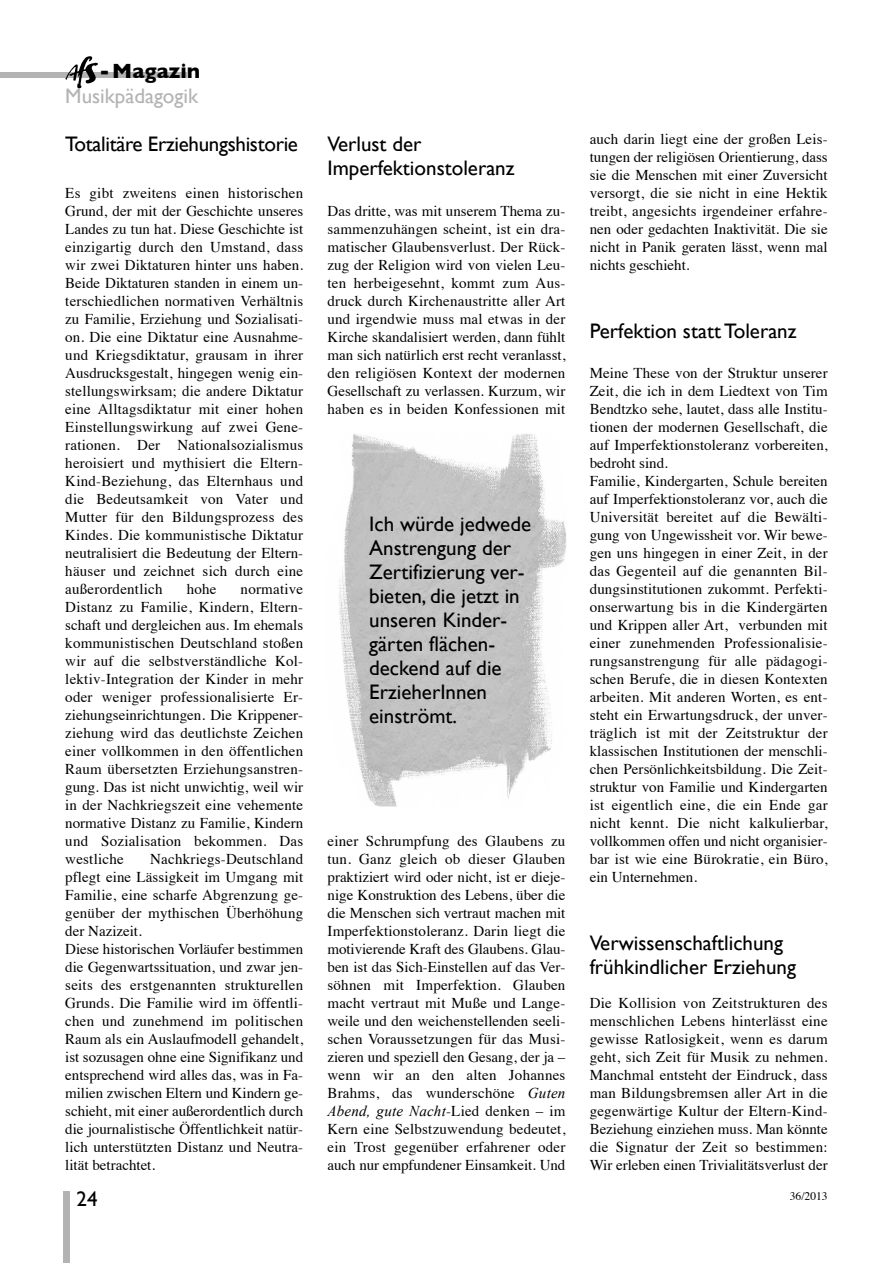
<style>
.page{position:relative;width:893px;height:1263px;background:#fff}
.page>*{position:absolute;margin:0;border:0;box-sizing:border-box;transform-origin:0 0}
.t1{font:21px/24px "Gill Sans";color:#000}
.t2{font:21px "Gill Sans";color:#b3b3b3}
.t3{font:700 21px "Gill Sans";color:#000}
.t4{font:15px/18px "Times";letter-spacing:.005em;color:#000;text-align:justify}
.t5{font:italic 15px "Times New Roman";letter-spacing:.015em;color:#000}
.t6{font:11.55px "Times";color:#000}
.s1{font-family:"Times New Roman";font-style:italic}
.s2{font-family:"Times";font-style:normal}
</style>
<div class="page">
<div style="left:0;top:72px;width:186px;height:6px;background:#b3b3b3"></div>
<img style="left:65px;top:56px;width:33px;height:32px">
<div style="left:64px;top:1191px;width:6px;height:72px;background:#b3b3b3"></div>
<img style="left:339px;top:434px;width:228px;height:372px">
<h1 class="t3" style="left:99px;top:59px;width:102px">-Magazin</h1>
<h1 class="t2" style="left:65px;top:84px;width:134px">Musikpädagogik</h1>
<h1 class="t1" style="left:65px;top:132px;width:234px">Totalitäre Erziehungshistorie</h1>
<p class="t4" style="left:65px;top:185px;width:239px">Es gibt zweitens einen historischen Grund, der mit der Geschichte unseres Landes zu tun hat. Diese Geschichte ist einzigartig durch den Umstand, dass wir zwei Diktaturen hinter uns haben.<br>Beide Diktaturen standen in einem un&shy;terschiedlichen normativen Verhältnis zu Familie, Erziehung und Sozialisati&shy;on. Die eine Diktatur eine Ausnahme&shy;und Kriegsdiktatur, grausam in ihrer Ausdrucksgestalt, hingegen wenig ein&shy;stellungswirksam; die andere Diktatur eine Alltagsdiktatur mit einer hohen Einstellungswirkung auf zwei Gene&shy;rationen. Der Nationalsozialismus heroisiert und mythisiert die Eltern-Kind-Beziehung, das Elternhaus und die Bedeutsamkeit von Vater und Mutter für den Bildungsprozess des Kindes. Die kommunistische Diktatur neutralisiert die Bedeutung der Eltern&shy;häuser und zeichnet sich durch eine außerordentlich</p>
<p class="t4" style="left:65px;top:581px;width:239px;text-indent:175px">normative Distanz zu Familie, Kindern, Eltern&shy;schaft und dergleichen aus. Im ehemals kommunistischen Deutschland stoßen wir auf die selbstverständliche Kol&shy;lektiv-Integration der Kinder in mehr oder weniger professionalisierte Er&shy;ziehungseinrichtungen. Die Krippener&shy;ziehung wird das deutlichste Zeichen einer vollkommen in den öffentlichen Raum übersetzten Erziehungsanstren&shy;gung. Das ist nicht unwichtig, weil wir in der Nachkriegszeit eine vehemente normative Distanz zu Familie, Kindern und Sozialisation bekommen. Das westliche</p>
<p class="t4" style="left:187px;top:581px;width:31px">hohe</p>
<p class="t4" style="left:65px;top:851px;width:239px;text-align:left;text-indent:85px">Nachkriegs-Deutschland pflegt eine Lässigkeit im Umgang mit Familie, eine scharfe Abgrenzung ge&shy;genüber der mythischen Überhöhung der Nazizeit.<br>Diese historischen Vorläufer bestimmen die Gegenwartssituation, und zwar jen&shy;seits des erstgenannten strukturellen Grunds. Die Familie wird im öffentli&shy;chen und zunehmend im politischen Raum als ein Auslaufmodell gehandelt, ist sozusagen ohne eine Signifikanz und entsprechend wird alles das, was in Fa&shy;milien zwischen Eltern und Kindern ge&shy;schieht, mit einer außerordentlich durch die journalistische Öffentlichkeit natür&shy;lich unterstützten Distanz und Neutra&shy;lität betrachtet.</p>
<h1 class="t1" style="left:327px;top:132px;width:189px">Verlust der<br>Imperfektionstoleranz</h1>
<p class="t4" style="left:327px;top:203px;width:239px">Das dritte, was mit unserem Thema zu&shy;sammenzuhängen scheint, ist ein dra&shy;matischer Glaubensverlust. Der Rück&shy;zug der Religion wird von vielen Leu&shy;ten herbeigesehnt, kommt zum Aus&shy;druck durch Kirchenaustritte aller Art und irgendwie muss mal etwas in der Kirche skandalisiert werden, dann fühlt man sich natürlich erst recht veranlasst, den religiösen Kontext der modernen Gesellschaft zu verlassen. Kurzum, wir haben es in beiden Konfessionen mit</p>
<h1 class="t1" style="left:369px;top:512px;width:163px">Ich würde jedwede<br>Anstrengung der<br>Zertifizierung ver&shy;bieten, die jetzt in unseren Kinder&shy;gärten flächen&shy;deckend auf die<br>ErzieherInnen einströmt.</h1>
<p class="t4" style="left:327px;top:833px;width:239px">einer Schrumpfung des Glaubens zu tun. Ganz gleich ob dieser Glauben praktiziert wird oder nicht, ist er dieje&shy;nige Konstruktion des Lebens, über die die Menschen sich vertraut machen mit Imperfektionstoleranz. Darin liegt die motivierende Kraft des Glaubens. Glau&shy;ben ist das Sich-Einstellen auf das Ver&shy;söhnen mit Imperfektion. Glauben macht vertraut mit Muße und Lange&shy;weile und den weichenstellenden seeli&shy;schen Voraussetzungen für das Musi&shy;zieren und speziell den Gesang, der ja – wenn wir an den alten Johannes Brahms, das wunderschöne <span class="s1">Guten</span></p>
<p class="t5" style="left:327px;top:1103px;width:239px">Abend, gute Nacht<span class="s2">-Lied denken – im</span></p>
<p class="t4" style="left:327px;top:1121px;width:239px">Kern eine Selbstzuwendung bedeutet, ein Trost gegenüber erfahrener oder auch nur empfundener Einsamkeit. Und</p>
<p class="t4" style="left:590px;top:131px;width:239px">auch darin liegt eine der großen Leis&shy;tungen der religiösen Orientierung, dass sie die Menschen mit einer Zuversicht versorgt, die sie nicht in eine Hektik treibt, angesichts irgendeiner erfahre&shy;nen oder gedachten Inaktivität. Die sie nicht in Panik geraten lässt, wenn mal nichts geschieht.</p>
<h1 class="t1" style="left:590px;top:318px;width:208px">Perfektion statt Toleranz</h1>
<p class="t4" style="left:590px;top:365px;width:239px;text-align:left">Meine These von der Struktur unserer Zeit, die ich in dem Liedtext von Tim Bendtzko sehe, lautet, dass alle Institu&shy;tionen der modernen Gesellschaft, die auf Imperfektionstoleranz vorbereiten, bedroht sind.<br>Familie, Kindergarten, Schule bereiten auf Imperfektionstoleranz vor, auch die Universität bereitet auf die Bewälti&shy;gung von Ungewissheit vor. Wir bewe&shy;gen uns hingegen in einer Zeit, in der das Gegenteil auf die genannten Bil&shy;dungsinstitutionen zukommt. Perfekti&shy;onserwartung bis in die Kindergärten und Krippen aller Art, verbunden mit einer zunehmenden Professionalisie&shy;rungsanstrengung für alle pädagogi&shy;schen Berufe, die in diesen Kontexten arbeiten. Mit anderen Worten, es ent&shy;steht ein Erwartungsdruck, der unver&shy;träglich ist mit der Zeitstruktur der klassischen Institutionen der menschli&shy;chen Persönlichkeitsbildung. Die Zeit&shy;struktur von Familie und Kindergarten ist eigentlich eine, die ein Ende gar nicht kennt. Die nicht kalkulierbar, vollkommen offen und nicht organisier&shy;bar ist wie eine Bürokratie, ein Büro, ein Unternehmen.</p>
<h1 class="t1" style="left:590px;top:930px;width:208px">Verwissenschaftlichung frühkindlicher Erziehung</h1>
<p class="t4" style="left:590px;top:995px;width:239px">Die Kollision von Zeitstrukturen des menschlichen Lebens hinterlässt eine gewisse Ratlosigkeit, wenn es darum geht, sich Zeit für Musik zu nehmen.<br>Manchmal entsteht der Eindruck, dass man Bildungsbremsen aller Art in die gegenwärtige Kultur der Eltern-Kind-Beziehung einziehen muss. Man könnte die Signatur der Zeit so bestimmen:<br>Wir erleben einen Trivialitätsverlust der</p>
<h1 class="t1" style="left:77px;top:1187px;width:23px">24</h1>
<p class="t6" style="left:790px;top:1191px;width:39px">36/2013</p>
</div>
